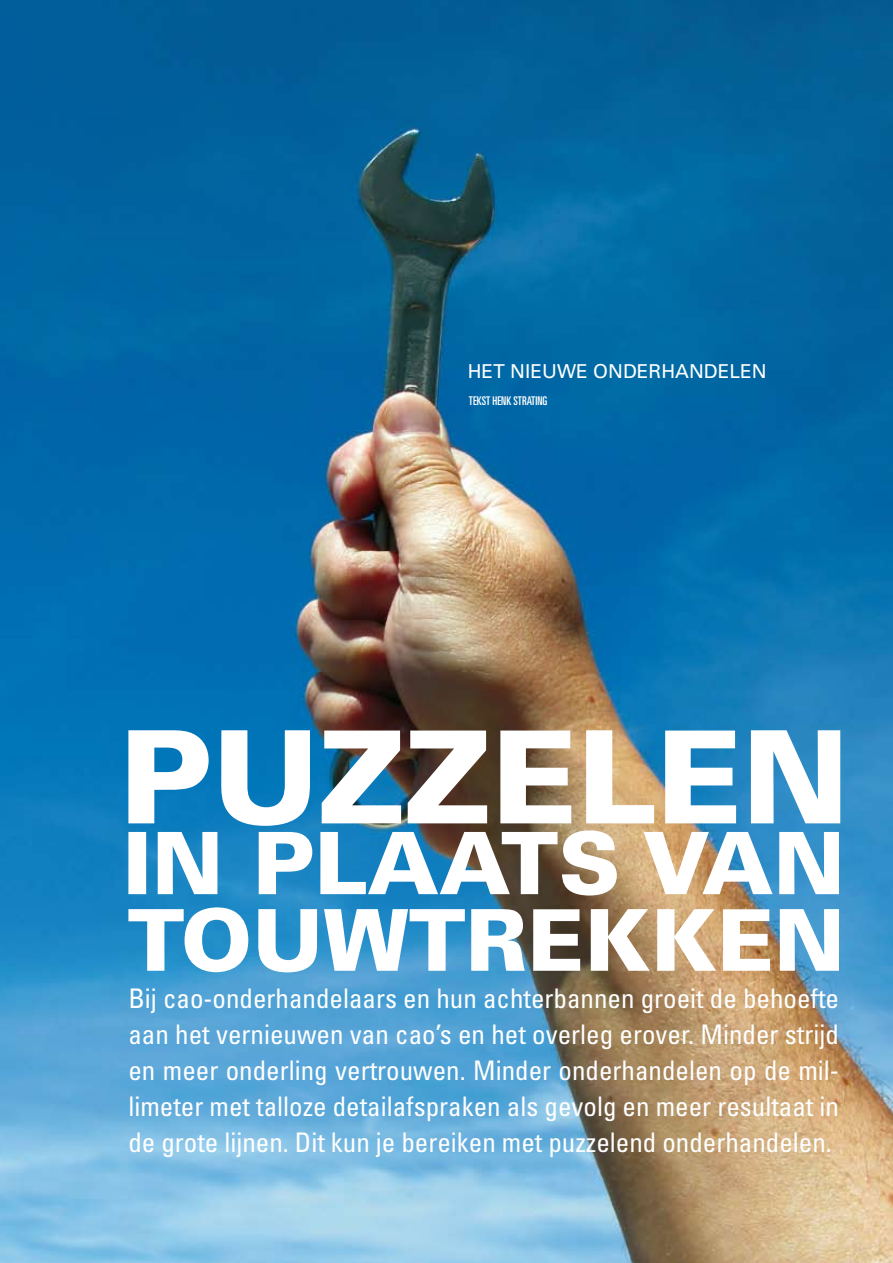
<style>
.page{position:relative;width:893px;height:1263px;background:#fff}
.page>*{position:absolute;margin:0;border:0;box-sizing:border-box;transform-origin:0 0}
.t1{font:condensed 27px/36px "Univers";color:#fff;text-align:justify}
.t2{font:19.2px "Univers";color:#fff}
.t3{font:ultra-condensed 12px "Univers";color:#fff}
</style>
<div class="page">
<img style="left:0;top:0;width:893px;height:1263px">
<svg style="left:128px;top:830px;width:711px;height:65px"></svg>
<svg style="left:128px;top:730px;width:712px;height:96px"></svg>
<svg style="left:128px;top:907px;width:711px;height:65px"></svg>
<p class="t2" style="left:468px;top:360px;width:300px">HET N IEUWE ONDERHANDELEN</p>
<p class="t3" style="left:469px;top:394px;width:6px">TEKST</p>
<p class="t3" style="left:493px;top:394px;width:6px">HENK</p>
<p class="t3" style="left:513px;top:394px;width:6px">STRATING</p>
<p class="t1" style="left:128px;top:980px;width:712px">Bij cao-onderhandelaars en hun achterbannen groeit de behoefte aan het vernieuwen van cao’s en het overleg erover. Minder strijd en meer onderling vertrouwen. Minder onderhandelen op de mil&shy;limeter met talloze detailafspraken als gevolg en meer resultaat in de grote lijnen. Dit kun je bereiken met puzzelend onderhandelen.</p>
</div>
